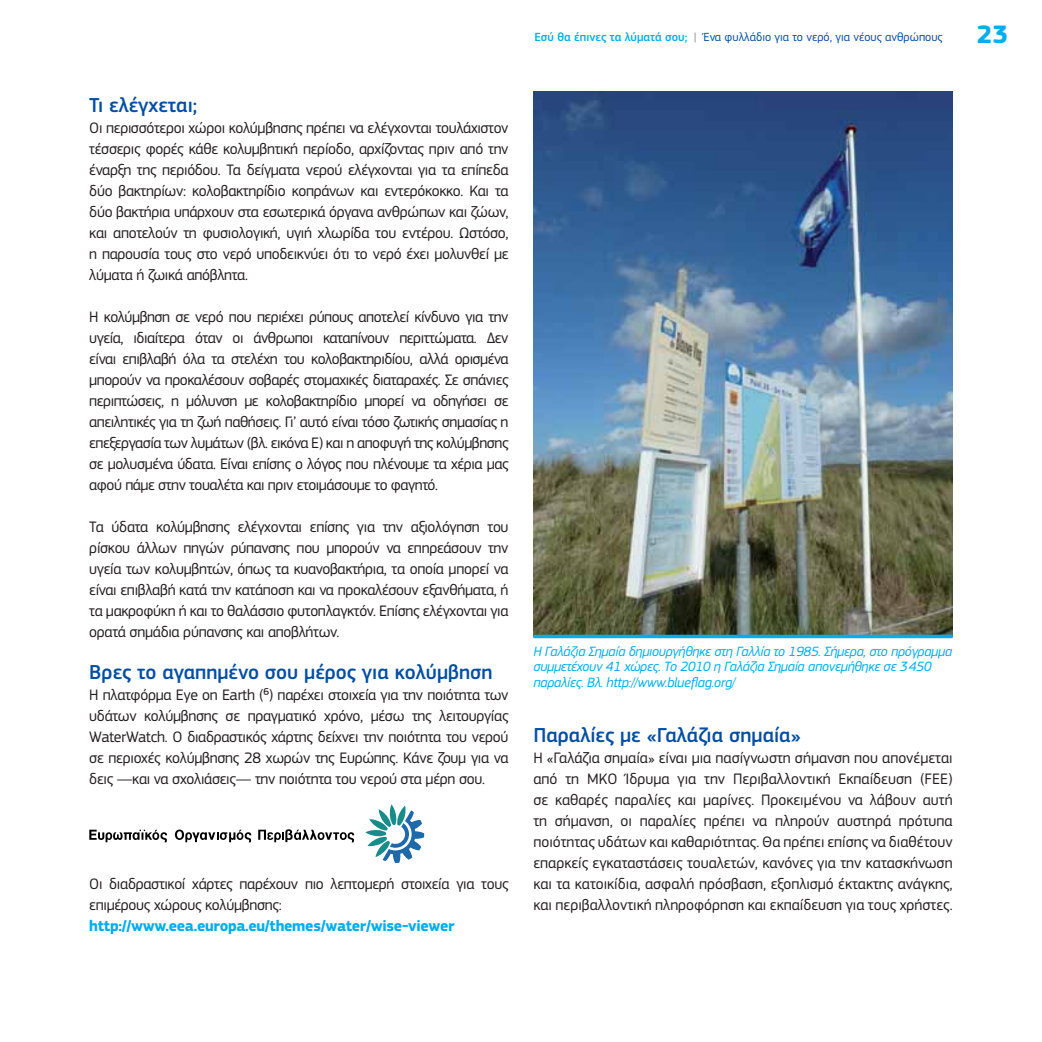
<style>
.page{position:relative;width:1042px;height:1042px;background:#fff}
.page>*{position:absolute;margin:0;border:0;box-sizing:border-box;transform-origin:0 0}
.t1{font:700 26.25px "EC Square Sans Pro";color:#00aeef}
.t2{font:500 21px "EC Square Sans Pro";color:#034ea2}
.t3{font:15.75px/21px "EC Square Sans Pro";letter-spacing:-.02em;color:#231f20;text-align:justify}
.t4{font:700 15.75px "EC Square Sans Pro";letter-spacing:-.02em;color:#00aeef}
.t5{font:italic 14px/15.8px "EC Square Sans Pro";letter-spacing:-.02em;color:#00aeef}
.t6{font:12.25px "EC Square Sans Pro";color:#034ea2}
.s1{font-weight:500;color:#00aeef}
.s2{color:#808285}
</style>
<div class="page">
<svg style="left:365px;top:804px;width:59px;height:59px"></svg>
<svg style="left:89px;top:829px;width:78px;height:13px"></svg>
<svg style="left:175px;top:829px;width:76px;height:13px"></svg>
<svg style="left:258px;top:829px;width:96px;height:13px"></svg>
<img style="left:533px;top:91px;width:419px;height:544px">
<hr style="left:533px;top:635px;width:419px;height:3px;background:#00aeef">
<h2 class="t2" style="left:89px;top:92px;width:110px">Τι ελέγχεται;</h2>
<p class="t3" style="left:89px;top:119px;width:421px">Οι περισσότεροι χώροι κολύμβησης πρέπει να ελέγχονται τουλάχιστον τέσσερις φορές κάθε κολυμβητική περίοδο, αρχίζοντας πριν από την έναρξη της περιόδου. Τα δείγματα νερού ελέγχονται για τα επίπεδα δύο βακτηρίων: κολοβακτηρίδιο κοπράνων και εντερόκοκκο. Και τα δύο βακτήρια υπάρχουν στα εσωτερικά όργανα ανθρώπων και ζώων, και αποτελούν τη φυσιολογική, υγιή χλωρίδα του εντέρου. Ωστόσο, η παρουσία τους στο νερό υποδεικνύει ότι το νερό έχει μολυνθεί με λύματα ή ζωικά απόβλητα.</p>
<p class="t3" style="left:89px;top:308px;width:421px">Η κολύμβηση σε νερό που περιέχει ρύπους αποτελεί κίνδυνο για την υγεία, ιδιαίτερα όταν οι άνθρωποι καταπίνουν περιττώματα. Δεν είναι επιβλαβή όλα τα στελέχη του κολοβακτηριδίου, αλλά ορισμένα μπορούν να προκαλέσουν σοβαρές στομαχικές διαταραχές. Σε σπάνιες περιπτώσεις, η μόλυνση με κολοβακτηρίδιο μπορεί να οδηγήσει σε απειλητικές για τη ζωή παθήσεις. Γι’ αυτό είναι τόσο ζωτικής σημασίας η επεξεργασία των λυμάτων (βλ. εικόνα Ε) και η αποφυγή της κολύμβησης σε μολυσμένα ύδατα. Είναι επίσης ο λόγος που πλένουμε τα χέρια μας αφού πάμε στην τουαλέτα και πριν ετοιμάσουμε το φαγητό.</p>
<p class="t3" style="left:89px;top:518px;width:421px">Τα ύδατα κολύμβησης ελέγχονται επίσης για την αξιολόγηση του ρίσκου άλλων πηγών ρύπανσης που μπορούν να επηρεάσουν την υγεία των κολυμβητών, όπως τα κυανοβακτήρια, τα οποία μπορεί να είναι επιβλαβή κατά την κατάποση και να προκαλέσουν εξανθήματα, ή τα μακροφύκη ή και το θαλάσσιο φυτοπλαγκτόν. Επίσης ελέγχονται για ορατά σημάδια ρύπανσης και αποβλήτων.</p>
<h2 class="t2" style="left:89px;top:659px;width:405px">Βρες το αγαπημένο σου μέρος για κολύμβηση</h2>
<p class="t3" style="left:89px;top:686px;width:421px">Η πλατφόρμα Eye on Earth (⁶) παρέχει στοιχεία για την ποιότητα των υδάτων κολύμβησης σε πραγματικό χρόνο, μέσω της λειτουργίας WaterWatch. Ο διαδραστικός χάρτης δείχνει την ποιότητα του νερού σε περιοχές κολύμβησης 28 χωρών της Ευρώπης. Κάνε ζουμ για να δεις —και να σχολιάσεις— την ποιότητα του νερού στα μέρη σου.</p>
<p class="t3" style="left:89px;top:875px;width:421px">Οι διαδραστικοί χάρτες παρέχουν πιο λεπτομερή στοιχεία για τους επιμέρους χώρους κολύμβησης:</p>
<p class="t4" style="left:89px;top:916px;width:367px">http://www.eea.europa.eu/themes/water/wise-viewer</p>
<p class="t6" style="left:534px;top:32px;width:410px"><span class="s1">Εσύ θα έπινες τα λύματά σου;</span> <span class="s2">|</span> Ένα φυλλάδιο για το νερό, για νέους ανθρώπους</p>
<h1 class="t1" style="left:976px;top:18px;width:33px">23</h1>
<p class="t5" style="left:533px;top:644px;width:420px">Η Γαλάζια Σημαία δημιουργήθηκε στη Γαλλία το 1985. Σήμερα, στο πρόγραμμα συμμετέχουν 41 χώρες. Το 2010 η Γαλάζια Σημαία απονεμήθηκε σε 3 450 παραλίες. Βλ. http://www.blueflag.org/</p>
<h2 class="t2" style="left:533px;top:722px;width:269px">Παραλίες με «Γαλάζια σημαία»</h2>
<p class="t3" style="left:533px;top:749px;width:421px">Η «Γαλάζια σημαία» είναι μια πασίγνωστη σήμανση που απονέμεται από τη ΜΚΟ Ίδρυμα για την Περιβαλλοντική Εκπαίδευση (FEE) σε καθαρές παραλίες και μαρίνες. Προκειμένου να λάβουν αυτή τη σήμανση, οι παραλίες πρέπει να πληρούν αυστηρά πρότυπα ποιότητας υδάτων και καθαριότητας. Θα πρέπει επίσης να διαθέτουν επαρκείς εγκαταστάσεις τουαλετών, κανόνες για την κατασκήνωση και τα κατοικίδια, ασφαλή πρόσβαση, εξοπλισμό έκτακτης ανάγκης, και περιβαλλοντική πληροφόρηση και εκπαίδευση για τους χρήστες.</p>
</div>
